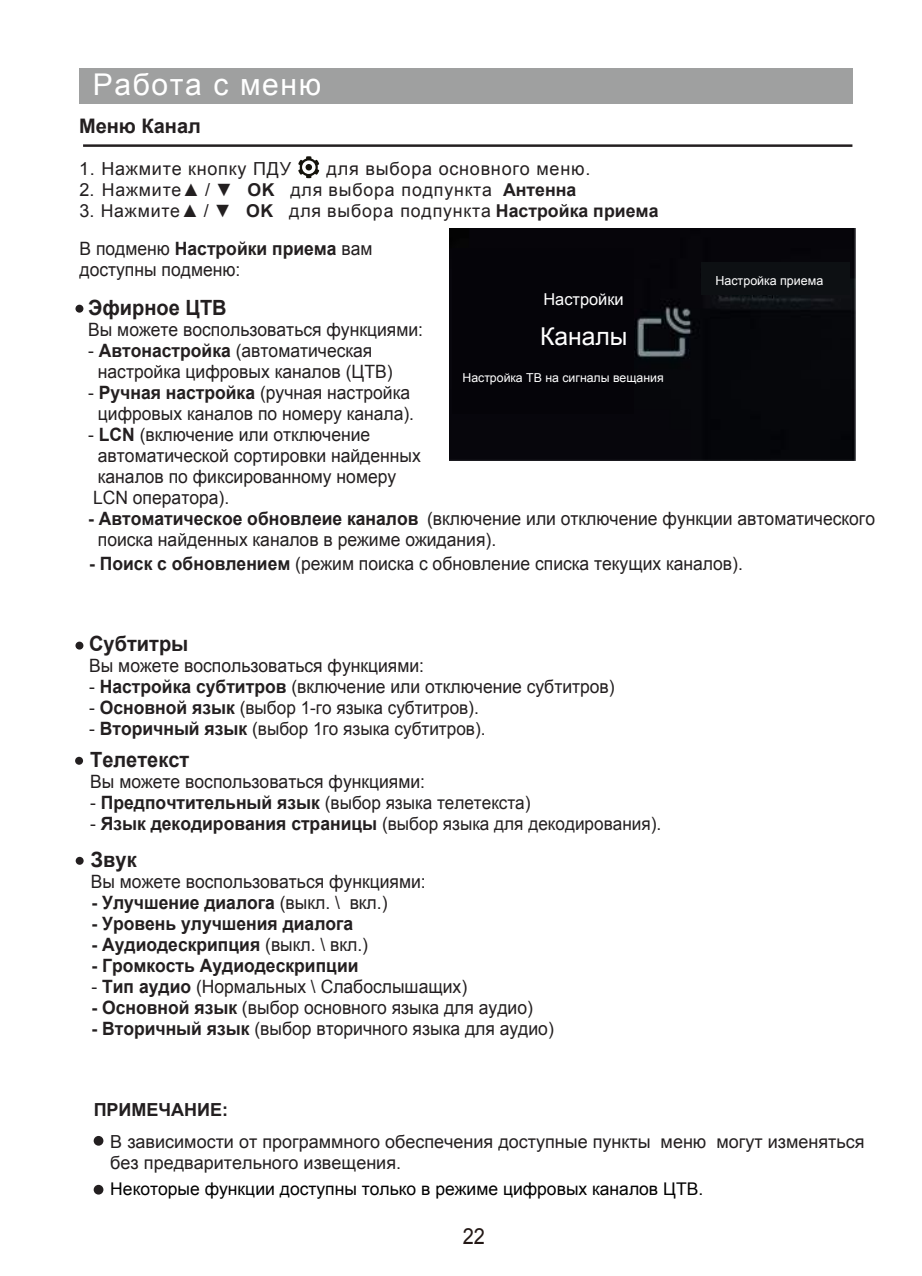
<style>
.page{position:relative;width:922px;height:1276px;background:#fff}
.page>*{position:absolute;margin:0;border:0;box-sizing:border-box;transform-origin:0 0}
.t1{font:30px "Arial";letter-spacing:.055em;color:#fff}
.t2{font:24.5px "Arial";color:#fff}
.t3{font:22px "Arial";color:#231815;scale:.9 1}
.t4{font:700 21px "Arial";color:#231f20;scale:.95 1}
.t5{font:700 20px "Arial";color:#231f20}
.t6{font:18.25px/21px "Arial";color:#231f20;scale:.95 1}
.t7{font:700 18.25px "Arial";color:#231f20;scale:.95 1}
.t8{font:18px "Arial";color:#231f20;scale:.95 1}
.t9{font:18px/21.5px "Arial";color:#231f20}
.t10{font:18px "Arial";letter-spacing:.04em;color:#231f20}
.t11{font:700 18px "Arial";color:#231f20}
.t12{font:17.75px "Arial";letter-spacing:.05em;color:#231f20}
.t13{font:700 17.75px "Arial";color:#231f20}
.t14{font:17.5px "Arial";color:#000}
.t15{font:16.5px "Arial";color:#fff}
.t16{font:12.5px "Arial";color:#fff}
.t17{font:12.25px "Arial";color:#fff}
.s1{font-size:18px}
.s2{font-weight:700}
.s3{font-size:18.25px}
.s4{font-weight:700;font-size:18.25px}
.s5{font-weight:400}
.s6{font-weight:400;font-size:18px}
</style>
<div class="page">
<div style="left:79px;top:69px;width:773px;height:35px;background:#9fa0a0"></div>
<hr style="left:83px;top:144px;width:769px;height:3px;background:#231f20">
<div style="left:94px;top:1136px;width:9px;height:9px;background:#231f20;border-radius:50%"></div>
<div style="left:94px;top:1184px;width:9px;height:10px;background:#231f20;border-radius:50%"></div>
<svg style="left:298px;top:156px;width:21px;height:22px"></svg>
<div style="left:75px;top:305px;width:8px;height:8px;background:#231f20;border-radius:50%"></div>
<div style="left:449px;top:229px;width:406px;height:231px;background:#06060b"></div>
<div style="left:452px;top:248px;width:182px;height:165px;background:#050409"></div>
<div style="left:701px;top:262px;width:148px;height:33px;background:#0d1013"></div>
<div style="left:75px;top:641px;width:8px;height:8px;background:#231f20;border-radius:50%"></div>
<div style="left:75px;top:757px;width:8px;height:8px;background:#231f20;border-radius:50%"></div>
<div style="left:76px;top:857px;width:8px;height:8px;background:#231f20;border-radius:50%"></div>
<h1 class="t1" style="left:93px;top:64px;width:230px">Работа с меню</h1>
<p class="t5" style="left:79px;top:112px;width:123px">Меню Канал</p>
<p class="t10" style="left:79px;top:156px;width:213px">1. Нажмите кнопку ПДУ</p>
<p class="t10" style="left:326px;top:156px;width:265px">для выбора основного меню.</p>
<p class="t13" style="left:247px;top:177px;width:29px">OK</p>
<p class="t12" style="left:79px;top:199px;width:580px"><span class="s1">3.</span> Нажмите<span class="s1">▲ / ▼</span> <span class="s2">OK</span> для выбора подпункта <span class="s2">Настройка приема</span></p>
<p class="t12" style="left:79px;top:177px;width:155px"><span class="s1">2.</span> Нажмите<span class="s1">▲ / ▼</span></p>
<p class="t12" style="left:290px;top:177px;width:287px">для выбора подпункта <span class="s2">Антенна</span></p>
<p class="t6" style="left:79px;top:238px;width:310px">В подменю <span class="s2">Настройки приема</span> вам доступны подменю:</p>
<p class="t4" style="left:88px;top:293px;width:147px">Эфирное ЦТВ</p>
<p class="t6" style="left:88px;top:319px;width:354px">Вы можете воспользоваться функциями:</p>
<p class="t6" style="left:98px;top:340px;width:312px;text-indent:-10px">- <span class="s2">Автонастройка</span> (автоматическая настройка цифровых каналов (ЦТВ)</p>
<p class="t6" style="left:88px;top:382px;width:344px;text-align:center">- <span class="s2">Ручная настройка</span> (ручная настройка цифровых каналов по номеру канала).</p>
<p class="t6" style="left:88px;top:424px;width:352px">- <span class="s2">LCN</span> (включение или отключение автоматической сортировки найденных каналов по фиксированному номеру<br>LCN оператора).</p>
<p class="t6" style="left:98px;top:508px;width:819px;text-indent:-10px"><span class="s2">- Автоматическое обновлеие каналов</span> (включение или отключение функции автоматического поиска найденных каналов в режиме ожидания).</p>
<p class="t16" style="left:715px;top:272px;width:109px">Настройка приема</p>
<p class="t15" style="left:543px;top:287px;width:82px">Настройки</p>
<h2 class="t2" style="left:540px;top:319px;width:89px">Каналы</h2>
<p class="t17" style="left:462px;top:369px;width:203px">Настройка ТВ на сигналы вещания</p>
<p class="t6" style="left:89px;top:553px;width:689px"><span class="s2">- Поиск с обновлением</span> (режим поиска с обновление списка текущих каналов).</p>
<p class="t4" style="left:89px;top:629px;width:106px">Субтитры</p>
<p class="t6" style="left:89px;top:655px;width:354px">Вы можете воспользоваться функциями:</p>
<p class="t6" style="left:89px;top:676px;width:554px">- <span class="s2">Настройка субтитров</span> (включение или отключение субтитров)</p>
<p class="t8" style="left:89px;top:695px;width:412px"><span class="s3">-</span> <span class="s4">Основной язык</span> <span class="s3">(</span>выбор 1-го языка субтитров<span class="s3">).</span></p>
<p class="t8" style="left:89px;top:716px;width:418px"><span class="s3">-</span> <span class="s4">Вторичный язык</span> <span class="s3">(</span>выбор 1го языка субтитров).</p>
<p class="t4" style="left:90px;top:745px;width:106px">Телетекст</p>
<p class="t6" style="left:90px;top:771px;width:354px">Вы можете воспользоваться функциями:</p>
<p class="t7" style="left:90px;top:790px;width:465px"><span class="s5">-</span> Предпочтительный язык <span class="s5">(</span><span class="s6">выбор языка телетекста</span><span class="s5">)</span></p>
<p class="t8" style="left:90px;top:811px;width:602px"><span class="s3">-</span> <span class="s4">Язык декодирования страницы</span> <span class="s3">(</span>выбор языка для декодирования<span class="s3">).</span></p>
<p class="t4" style="left:91px;top:845px;width:50px">Звук</p>
<p class="t6" style="left:91px;top:871px;width:354px">Вы можете воспользоваться функциями:</p>
<p class="t7" style="left:91px;top:890px;width:313px">- Улучшение диалога <span class="s5">(выкл. \ вкл.)</span></p>
<p class="t7" style="left:91px;top:911px;width:277px">- Уровень улучшения диалога</p>
<p class="t7" style="left:91px;top:932px;width:292px">- Аудиодескрипция <span class="s5">(выкл. \ вкл.)</span></p>
<p class="t7" style="left:91px;top:953px;width:282px">- Громкость Аудиодескрипции</p>
<p class="t6" style="left:91px;top:976px;width:397px">- <span class="s2">Тип аудио</span> (Нормальных \ Слабослышащих)</p>
<p class="t6" style="left:91px;top:997px;width:466px"><span class="s2">- Основной язык</span> (выбор основного языка для аудио)</p>
<p class="t6" style="left:91px;top:1018px;width:488px"><span class="s2">- Вторичный язык</span> (выбор вторичного языка для аудио)</p>
<p class="t11" style="left:94px;top:1097px;width:136px">ПРИМЕЧАНИЕ:</p>
<p class="t9" style="left:110px;top:1130px;width:755px">В зависимости от программного обеспечения доступные пункты меню могут изменяться без предварительного извещения.</p>
<p class="t14" style="left:110px;top:1176px;width:594px">Некоторые функции доступны только в режиме цифровых каналов ЦТВ.</p>
<p class="t3" style="left:462px;top:1221px;width:26px">22</p>
</div>
